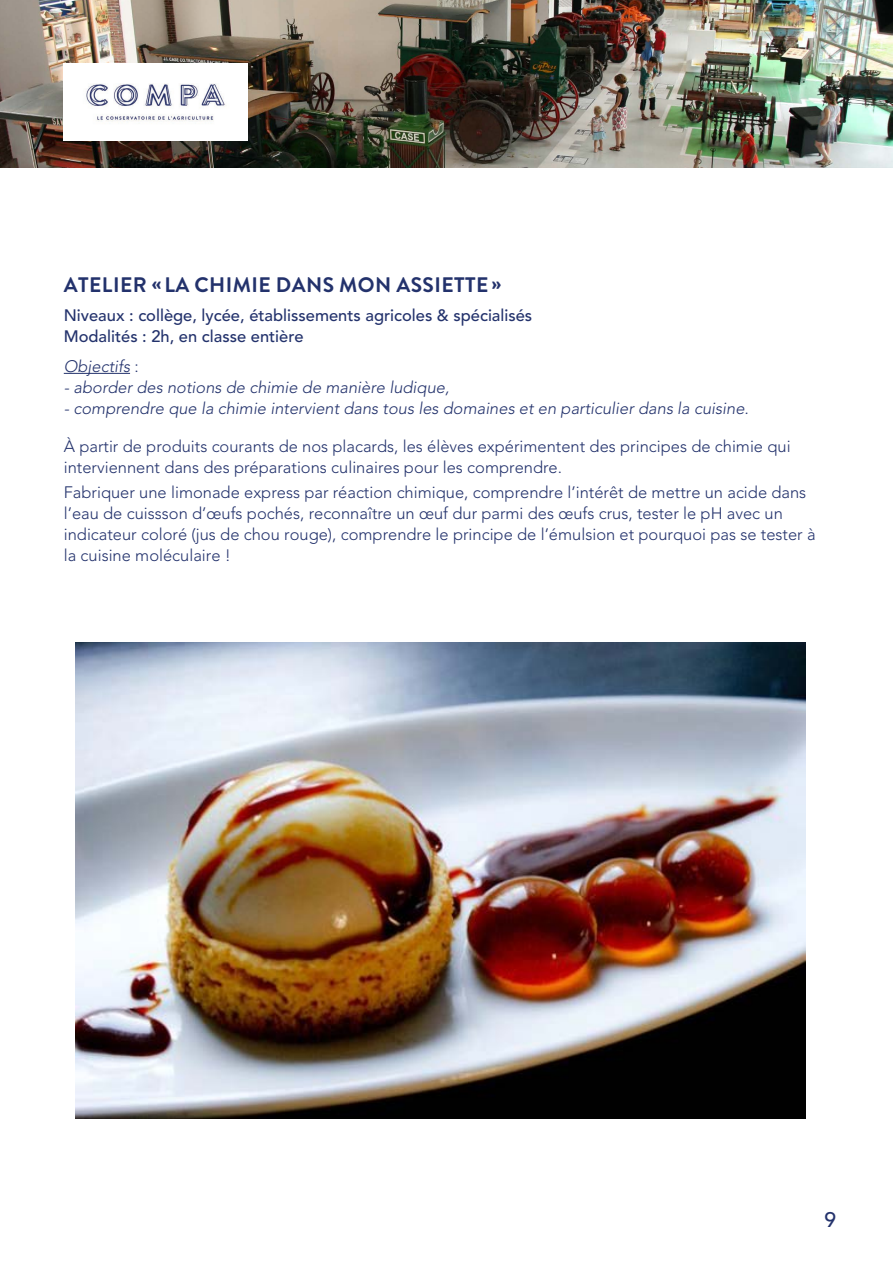
<style>
.page{position:relative;width:893px;height:1263px;background:#fff}
.page>*{position:absolute;margin:0;border:0;box-sizing:border-box;transform-origin:0 0}
.ss-titre{font:700 21px "Brandon Grotesque";letter-spacing:.02em;color:#23326c}
.t1{font:500 21px "Avenir LT Std";color:#23326c}
.ss-titre-2{font:300 16.5px/21px "Avenir LT Std";color:#23326c}
.ss-titre-3{font:italic 300 16.5px "Avenir LT Std";color:#23326c}
.ss-titre-4{font:500 16.5px "Avenir LT Std";color:#23326c}
.s1{font-style:normal}
</style>
<div class="page">
<img style="left:0;top:0;width:893px;height:167px">
<img style="left:64px;top:64px;width:184px;height:77px">
<hr style="left:64px;top:373px;width:66px;height:1px;background:#23326c">
<img style="left:76px;top:642px;width:729px;height:476px">
<p class="ss-titre" style="left:64px;top:270px;width:439px">ATELIER « LA CHIMIE DANS MON ASSIETTE»</p>
<p class="ss-titre-4" style="left:64px;top:306px;width:470px">Niveaux : collège, lycée, établissements agricoles &amp; spécialisés</p>
<p class="ss-titre-4" style="left:64px;top:327px;width:241px">Modalités : 2h, en classe entière</p>
<p class="ss-titre-3" style="left:64px;top:356px;width:76px">Objectifs <span class="s1">:</span></p>
<p class="ss-titre-3" style="left:64px;top:377px;width:387px">- aborder des notions de chimie de manière ludique,</p>
<p class="ss-titre-3" style="left:64px;top:398px;width:686px">- comprendre que la chimie intervient dans tous les domaines et en particulier dans la cuisine.</p>
<p class="ss-titre-2" style="left:64px;top:436px;width:728px">À partir de produits courants de nos placards, les élèves expérimentent des principes de chimie qui interviennent dans des préparations culinaires pour les comprendre.</p>
<p class="ss-titre-2" style="left:64px;top:482px;width:753px">Fabriquer une limonade express par réaction chimique, comprendre l’intérêt de mettre un acide dans l’eau de cuissson d’œufs pochés, reconnaître un œuf dur parmi des œufs crus, tester le pH avec un indicateur coloré (jus de chou rouge), comprendre le principe de l’émulsion et pourquoi pas se tester à la cuisine moléculaire !</p>
<p class="t1" style="left:824px;top:1208px;width:13px">9</p>
</div>
